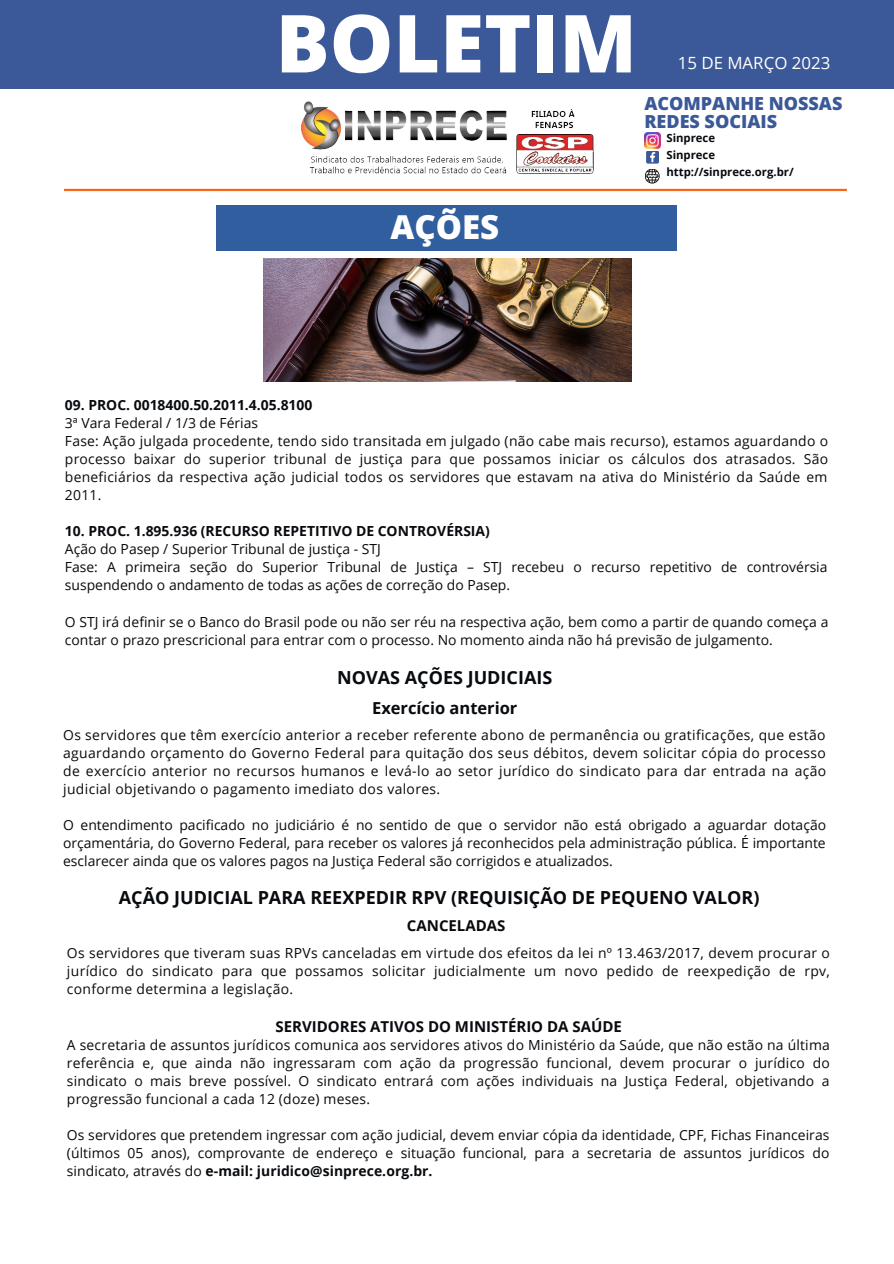
<style>
.page{position:relative;width:894px;height:1264px;background:#fff}
.page>*{position:absolute;margin:0;border:0;box-sizing:border-box;transform-origin:0 0}
.t1{font:800 80.1px "Open Sans";color:#fff}
.t2{font:800 33px "Open Sans";color:#fff}
.t3{font:700 18px "Open Sans";color:#070a0e}
.t4{font:800 18px/18px "Open Sans";color:#3b5998}
.t5{font:16.8px "Open Sans";color:#fff}
.t6{font:700 16.5px "Open Sans";color:#070a0e}
.t7{font:700 15px "Open Sans";color:#070a0e}
.t8{font:13.95px/18px "Open Sans";letter-spacing:.005em;color:#070a0e;text-align:justify}
.t9{font:700 13.95px "Open Sans";color:#070a0e}
.t10{font:700 11.4px/17.1px "Open Sans";color:#070a0e}
.s1{font-weight:700}
</style>
<div class="page">
<hr style="left:64px;top:189px;width:782px;height:2px;background:#f56617">
<div style="left:0;top:0;width:893px;height:89px;background:#3b5998"></div>
<div style="left:216px;top:205px;width:460px;height:46px;background:#305e9f"></div>
<img style="left:263px;top:258px;width:368px;height:124px">
<img style="left:301px;top:101px;width:292px;height:74px">
<img style="left:644px;top:132px;width:16px;height:16px">
<svg style="left:645px;top:151px;width:14px;height:32px"></svg>
<h1 class="t1" style="left:275px;top:-13px;width:362px">BOLETIM</h1>
<h2 class="t2" style="left:390px;top:203px;width:110px">AÇÕES</h2>
<p class="t5" style="left:677px;top:51px;width:154px">15 DE MARÇO 2023</p>
<p class="t4" style="left:644px;top:94px;width:199px">ACOMPANHE NOSSAS<br>REDES SOCIAIS</p>
<p class="t10" style="left:666px;top:129px;width:129px">Sinprece<br>Sinprece http://sinprece.org.br/</p>
<p class="t9" style="left:65px;top:395px;width:249px">09. PROC. 0018400.50.2011.4.05.8100</p>
<p class="t8" style="left:65px;top:414px;width:764px;text-align:left">3ª Vara Federal / 1/3 de Férias<br>Fase: Ação julgada procedente, tendo sido transitada em julgado (não cabe mais recurso), estamos aguardando o processo baixar do superior tribunal de justiça para que possamos iniciar os cálculos dos atrasados. São beneficiários da respectiva ação judicial todos os servidores que estavam na ativa do Ministério da Saúde em 2011.</p>
<p class="t9" style="left:65px;top:521px;width:426px">10. PROC. 1.895.936 (RECURSO REPETITIVO DE CONTROVÉRSIA)</p>
<p class="t8" style="left:65px;top:540px;width:764px;text-align:left">Ação do Pasep / Superior Tribunal de justiça - STJ<br>Fase: A primeira seção do Superior Tribunal de Justiça – STJ recebeu o recurso repetitivo de controvérsia suspendendo o andamento de todas as ações de correção do Pasep.</p>
<p class="t8" style="left:65px;top:612px;width:764px">O STJ irá definir se o Banco do Brasil pode ou não ser réu na respectiva ação, bem como a partir de quando começa a contar o prazo prescricional para entrar com o processo. No momento ainda não há previsão de julgamento.</p>
<p class="t3" style="left:337px;top:664px;width:216px">NOVAS AÇÕES JUDICIAIS</p>
<p class="t6" style="left:372px;top:696px;width:147px">Exercício anterior</p>
<p class="t8" style="left:63px;top:725px;width:764px">Os servidores que têm exercício anterior a receber referente abono de permanência ou gratificações, que estão aguardando orçamento do Governo Federal para quitação dos seus débitos, devem solicitar cópia do processo de exercício anterior no recursos humanos e levá-lo ao setor jurídico do sindicato para dar entrada na ação judicial objetivando o pagamento imediato dos valores.</p>
<p class="t8" style="left:63px;top:815px;width:764px">O entendimento pacificado no judiciário é no sentido de que o servidor não está obrigado a aguardar dotação orçamentária, do Governo Federal, para receber os valores já reconhecidos pela administração pública. É importante esclarecer ainda que os valores pagos na Justiça Federal são corrigidos e atualizados.</p>
<p class="t3" style="left:119px;top:884px;width:642px">AÇÃO JUDICIAL PARA REEXPEDIR RPV (REQUISIÇÃO DE PEQUENO VALOR)</p>
<p class="t7" style="left:407px;top:915px;width:100px">CANCELADAS</p>
<p class="t8" style="left:67px;top:943px;width:764px">Os servidores que tiveram suas RPVs canceladas em virtude dos efeitos da lei nº 13.463/2017, devem procurar o jurídico do sindicato para que possamos solicitar judicialmente um novo pedido de reexpedição de rpv, conforme determina a legislação.</p>
<p class="t7" style="left:275px;top:1016px;width:348px">SERVIDORES ATIVOS DO MINISTÉRIO DA SAÚDE</p>
<p class="t8" style="left:67px;top:1035px;width:764px">A secretaria de assuntos jurídicos comunica aos servidores ativos do Ministério da Saúde, que não estão na última referência e, que ainda não ingressaram com ação da progressão funcional, devem procurar o jurídico do sindicato o mais breve possível. O sindicato entrará com ações individuais na Justiça Federal, objetivando a progressão funcional a cada 12 (doze) meses.</p>
<p class="t8" style="left:67px;top:1125px;width:763px">Os servidores que pretendem ingressar com ação judicial, devem enviar cópia da identidade, CPF, Fichas Financeiras (últimos 05 anos), comprovante de endereço e situação funcional, para a secretaria de assuntos jurídicos do sindicato, através do <span class="s1">e-mail: juridico@sinprece.org.br.</span></p>
</div>
